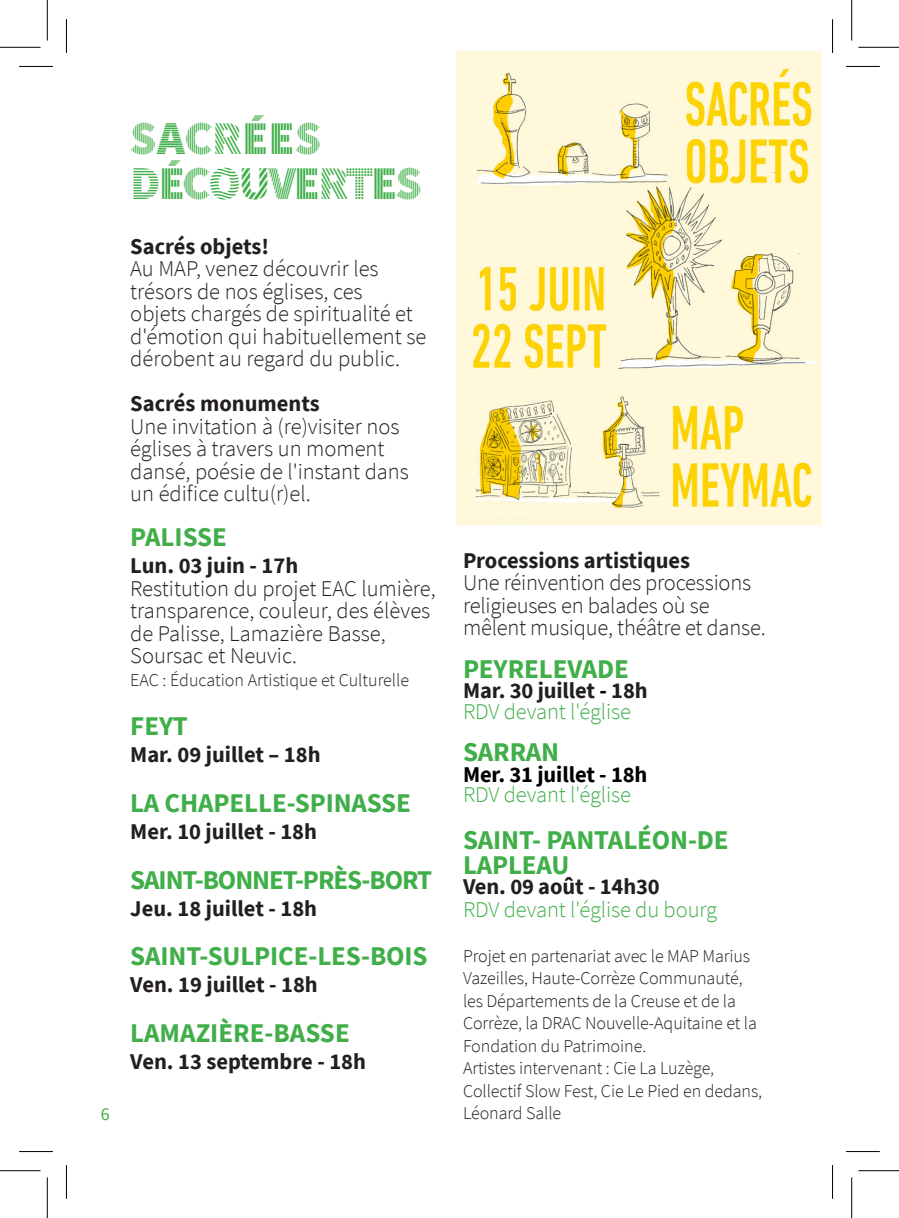
<style>
.page{position:relative;width:899px;height:1218px;background:#fff}
.page>*{position:absolute;margin:0;border:0;box-sizing:border-box;transform-origin:0 0}
.titre{font:900 47.25px/45px "Source Sans Pro DISPLAYV2";letter-spacing:-.04em;color:#40ae49}
.Texte_simple{font:700 27px "Source Sans Pro";letter-spacing:-.005em;color:#40ae49}
.LEGENDE___TEXTE_PETIT{font:700 27px/24.8px "Source Sans Pro";letter-spacing:-.005em;color:#40ae49}
.Texte_simple-2{font:700 27px "Source Sans Pro";letter-spacing:-.04em;color:#40ae49}
.Texte_simple-3{font:300 22.5px/22.5px "Source Sans Pro";color:#231f20}
.Texte_simple-4{font:700 22.5px "Source Sans Pro";color:#231f20}
.LEGENDE___TEXTE_PETIT-2{font:300 22.5px/22.5px "Source Sans Pro";letter-spacing:-.01em;color:#231f20}
.LEGENDE___TEXTE_PETIT-3{font:300 22.5px "Source Sans Pro";letter-spacing:-.005em;color:#40ae49}
.LEGENDE___TEXTE_PETIT-4{font:700 22.5px "Source Sans Pro";letter-spacing:-.005em;color:#231f20}
.LEGENDE___TEXTE_PETIT-5{font:700 22.5px "Source Sans Pro";letter-spacing:-.005em;color:#000}
.LEGENDE___TEXTE_PETIT-6{font:300 18px/22.5px "Source Sans Pro";letter-spacing:-.005em;color:#231f20}
.Texte_simple-5{font:300 18px "Source Sans Pro";color:#231f20}
.TEXTE_COURANT{font:18px "Source Sans Pro";color:#40ae49}
.s1{color:#000}
</style>
<div class="page">
<img style="left:456px;top:51px;width:365px;height:473px">
<hr style="left:19px;top:66px;width:34px;height:1px;background:#000">
<hr style="left:845px;top:66px;width:34px;height:1px;background:#000">
<hr style="left:19px;top:1150px;width:34px;height:1px;background:#000">
<hr style="left:845px;top:1150px;width:34px;height:1px;background:#000">
<hr style="left:66px;top:19px;width:1px;height:34px;background:#000">
<hr style="left:66px;top:1164px;width:1px;height:34px;background:#000">
<hr style="left:831px;top:19px;width:1px;height:34px;background:#000">
<hr style="left:831px;top:1164px;width:1px;height:34px;background:#000">
<hr style="left:0;top:47px;width:40px;height:1px;background:#000">
<hr style="left:858px;top:47px;width:40px;height:1px;background:#000">
<hr style="left:0;top:1169px;width:40px;height:1px;background:#000">
<hr style="left:858px;top:1169px;width:40px;height:1px;background:#000">
<hr style="left:47px;top:0;width:1px;height:41px;background:#000">
<hr style="left:47px;top:1177px;width:1px;height:40px;background:#000">
<hr style="left:850px;top:0;width:1px;height:41px;background:#000">
<hr style="left:850px;top:1177px;width:1px;height:40px;background:#000">
<p class="TEXTE_COURANT" style="left:101px;top:1102px;width:10px">6</p>
<p class="titre" style="left:130px;top:117px;width:293px">SACRÉES<br>DÉCOUVERTES</p>
<p class="Texte_simple-4" style="left:130px;top:231px;width:140px">Sacrés objets!</p>
<p class="Texte_simple-3" style="left:130px;top:257px;width:297px">Au MAP, venez découvrir les trésors de nos églises, ces<br>objets chargés de spiritualité et d'émotion qui habituellement se dérobent au regard du public.</p>
<p class="Texte_simple-4" style="left:130px;top:388px;width:191px">Sacrés monuments</p>
<p class="Texte_simple-3" style="left:130px;top:415px;width:280px">Une invitation à (re)visiter nos églises à travers un moment dansé, poésie de l'instant dans un édifice cultu(r)el.</p>
<p class="LEGENDE___TEXTE_PETIT" style="left:130px;top:524px;width:98px">PALISSE</p>
<p class="Texte_simple-4" style="left:130px;top:550px;width:169px">Lun. 03 juin - 17h</p>
<p class="Texte_simple-3" style="left:130px;top:577px;width:307px">Restitution du projet EAC lumière, transparence, couleur, des élèves de Palisse, Lamazière Basse,<br>Soursac et Neuvic.</p>
<p class="Texte_simple-5" style="left:130px;top:668px;width:280px">EAC : Éducation Artistique et Culturelle</p>
<p class="Texte_simple" style="left:130px;top:708px;width:59px">FEYT</p>
<p class="Texte_simple-4" style="left:130px;top:739px;width:192px">Mar. 09 juillet – 18h</p>
<p class="Texte_simple" style="left:130px;top:784px;width:282px">LA CHAPELLE-SPINASSE</p>
<p class="Texte_simple-4" style="left:130px;top:816px;width:188px">Mer. 10 juillet - 18h</p>
<p class="Texte_simple-2" style="left:130px;top:861px;width:303px">SAINT-BONNET-PRÈS-BORT</p>
<p class="Texte_simple-4" style="left:130px;top:892px;width:188px">Jeu. 18 juillet - 18h</p>
<p class="Texte_simple" style="left:130px;top:937px;width:299px">SAINT-SULPICE-LES-BOIS</p>
<p class="Texte_simple-4" style="left:130px;top:969px;width:189px">Ven. 19 juillet - 18h</p>
<p class="Texte_simple" style="left:130px;top:1014px;width:221px">LAMAZIÈRE-BASSE</p>
<p class="Texte_simple-4" style="left:130px;top:1045px;width:237px">Ven. 13 septembre - 18h</p>
<p class="LEGENDE___TEXTE_PETIT-4" style="left:463px;top:545px;width:228px">Processions artistiques</p>
<p class="LEGENDE___TEXTE_PETIT-2" style="left:463px;top:571px;width:304px">Une réinvention des processions religieuses en balades où se mêlent musique, théâtre et danse.</p>
<p class="LEGENDE___TEXTE_PETIT" style="left:463px;top:656px;width:167px">PEYRELEVADE</p>
<p class="LEGENDE___TEXTE_PETIT-4" style="left:463px;top:675px;width:186px">Mar. 30 juillet <span class="s1">-</span> 18h</p>
<p class="LEGENDE___TEXTE_PETIT-3" style="left:463px;top:697px;width:169px">RDV devant l'église</p>
<p class="LEGENDE___TEXTE_PETIT" style="left:463px;top:739px;width:98px">SARRAN</p>
<p class="LEGENDE___TEXTE_PETIT-5" style="left:463px;top:758px;width:186px">Mer. 31 juillet - 18h</p>
<p class="LEGENDE___TEXTE_PETIT-3" style="left:463px;top:780px;width:169px">RDV devant l'église</p>
<p class="LEGENDE___TEXTE_PETIT" style="left:463px;top:827px;width:267px">SAINT- PANTALÉON-DE<br>LAPLEAU</p>
<p class="LEGENDE___TEXTE_PETIT-4" style="left:463px;top:871px;width:198px">Ven. 09 août - 14h30</p>
<p class="LEGENDE___TEXTE_PETIT-3" style="left:463px;top:895px;width:255px">RDV devant l'église du bourg</p>
<p class="LEGENDE___TEXTE_PETIT-6" style="left:463px;top:944px;width:295px">Projet en partenariat avec le MAP Marius Vazeilles, Haute-Corrèze Communauté, les Départements de la Creuse et de la Corrèze, la DRAC Nouvelle-Aquitaine et la Fondation du Patrimoine.</p>
<p class="LEGENDE___TEXTE_PETIT-6" style="left:463px;top:1056px;width:300px">Artistes intervenant : Cie La Luzège,<br>Collectif Slow Fest, Cie Le Pied en dedans,<br>Léonard Salle</p>
</div>
